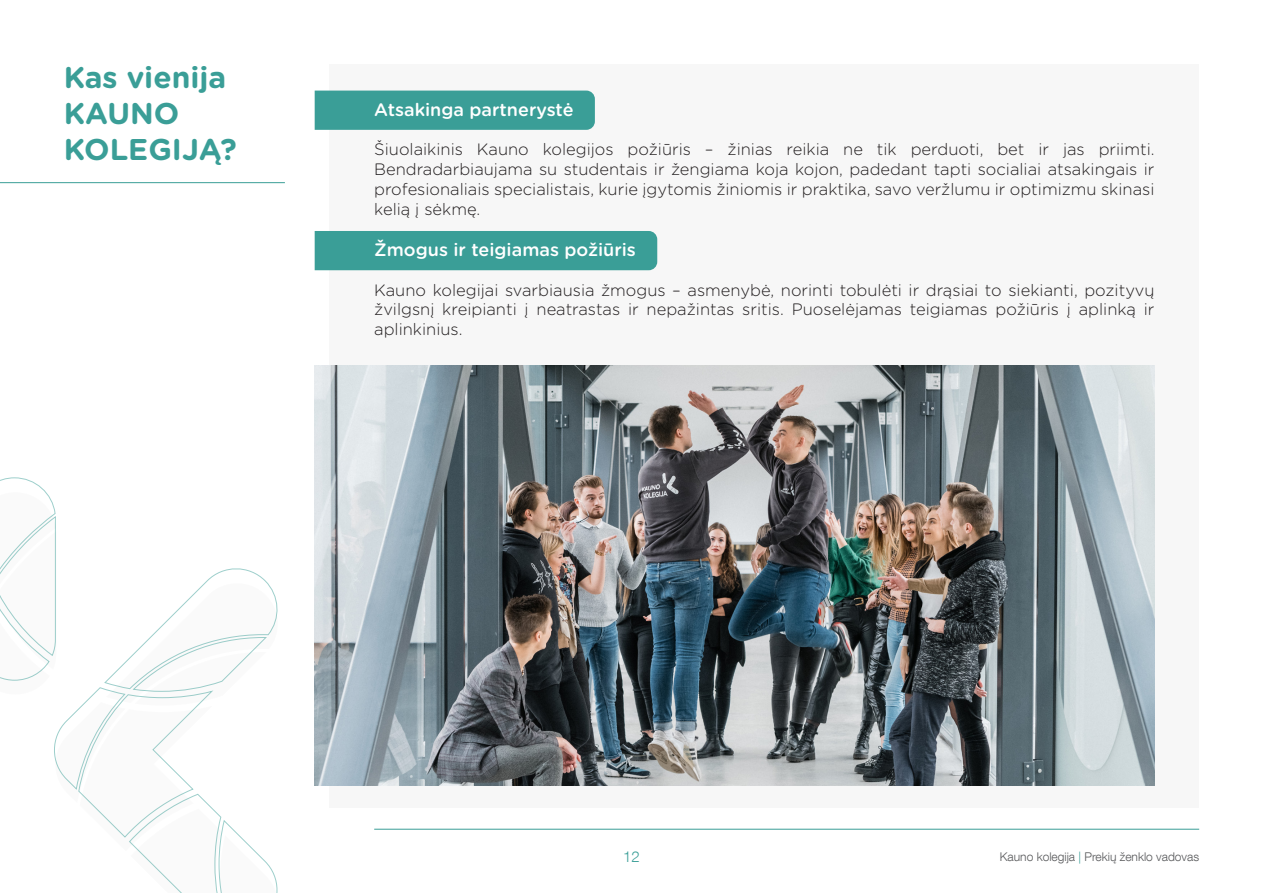
<style>
.page{position:relative;width:1263px;height:893px;background:#fff}
.page>*{position:absolute;margin:0;border:0;box-sizing:border-box;transform-origin:0 0}
.t1{font:700 30px/36px "Gotham Rounded";color:#3a9e97}
.t2{font:500 18px "Gotham Rounded";color:#fff}
.t3{font:300 16.5px/19.8px "Gotham Rounded";color:#231f20;text-align:justify}
.t4{font:300 15px "Helvetica Neue LT Com";color:#3a9e97}
.t5{font:300 12px "Helvetica Neue LT Com";color:#57585a}
.s1{color:#3a9e97}
</style>
<div class="page">
<hr style="left:374px;top:829px;width:825px;height:1px;background:#3a9e97">
<svg style="left:0;top:477px;width:278px;height:416px"></svg>
<div style="left:330px;top:64px;width:869px;height:743px;background:#f7f7f7"></div>
<div style="left:315px;top:91px;width:280px;height:39px;background:#3a9e97"></div>
<div style="left:315px;top:231px;width:342px;height:39px;background:#3a9e97"></div>
<hr style="left:0;top:182px;width:285px;height:1px;background:#3a9e97">
<img style="left:315px;top:365px;width:839px;height:420px">
<h1 class="t1" style="left:64px;top:58px;width:175px">Kas vienija<br>KAUNO<br>KOLEGIJĄ?</h1>
<p class="t2" style="left:374px;top:96px;width:201px">Atsakinga partnerystė</p>
<p class="t3" style="left:374px;top:139px;width:782px">Šiuolaikinis Kauno kolegijos požiūris – žinias reikia ne tik perduoti, bet ir jas priimti.<br>Bendradarbiaujama su studentais ir žengiama koja kojon, padedant tapti socialiai atsakingais ir profesionaliais specialistais, kurie įgytomis žiniomis ir praktika, savo veržlumu ir optimizmu skinasi kelią į sėkmę.</p>
<p class="t2" style="left:374px;top:237px;width:263px">Žmogus ir teigiamas požiūris</p>
<p class="t3" style="left:374px;top:279px;width:782px">Kauno kolegijai svarbiausia žmogus – asmenybė, norinti tobulėti ir drąsiai to siekianti, pozityvų žvilgsnį kreipianti į neatrastas ir nepažintas sritis. Puoselėjamas teigiamas požiūris į aplinką ir aplinkinius.</p>
<p class="t4" style="left:623px;top:848px;width:18px">12</p>
<p class="t5" style="left:1000px;top:850px;width:201px">Kauno kolegija <span class="s1">|</span> Prekių ženklo vadovas</p>
</div>
